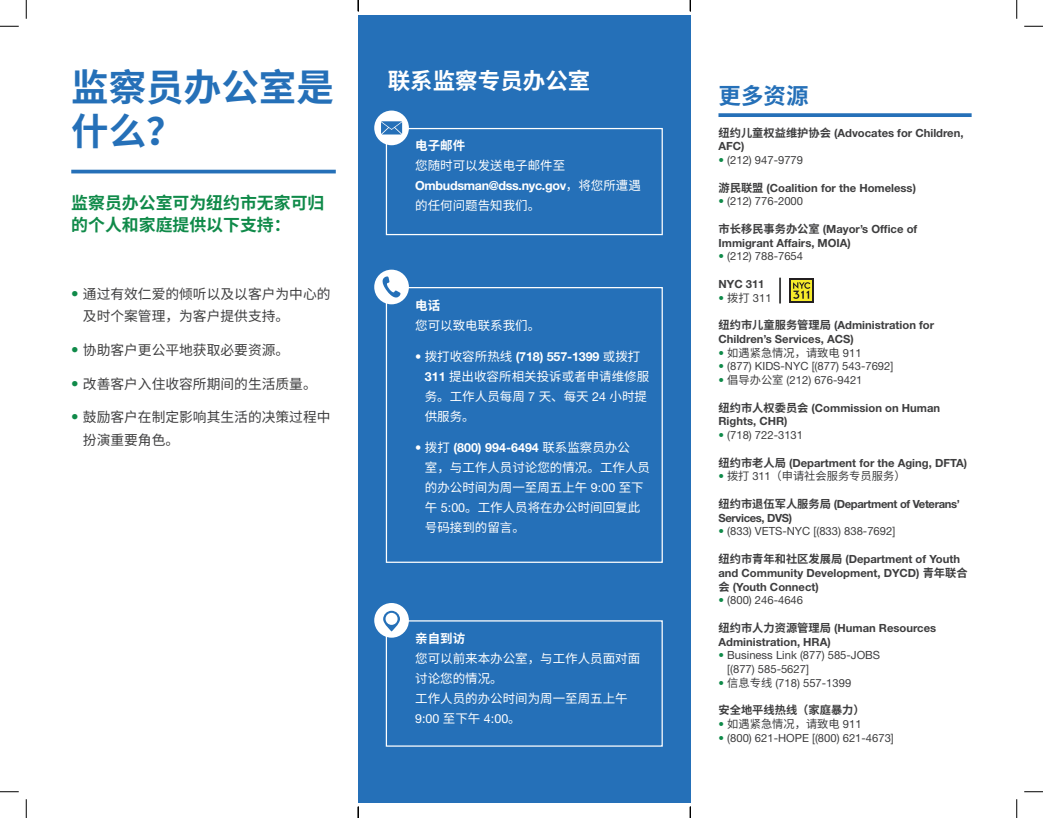
<style>
.page{position:relative;width:1043px;height:818px;background:#fff}
.page>*{position:absolute;margin:0;border:0;box-sizing:border-box;transform-origin:0 0}
.t1{font:700 37.5px/43.8px "Noto Sans CJ Ksc";color:#2570b8}
.t2{font:700 22.5px "Noto Sans CJ Ksc";color:#fff}
.t3{font:700 22.5px "Noto Sans CJ Ksc";color:#2570b8}
.t4{font:700 16.88px/22.5px "Noto Sans CJ Ksc";color:#0f8a49}
.t5{font:13.75px/22.5px "Noto Sans CJ Ksc";color:#3e3e3f}
.t6{font:12.5px/20px "Noto Sans CJ Ksc";color:#fff}
.t7{font:700 12.5px "Helvetica Neue LT Std";letter-spacing:-.02em;color:#fff}
.t8{font:700 12.5px "Helvetica Neue LT Std";color:#fff}
.t9{font:12.5px "Helvetica Neue LT Std";color:#fff}
.t10{font:700 12.5px "Noto Sans CJ Ksc";color:#fff}
.t11{font:700 11.25px/13.8px "Helvetica Neue LT Std";color:#3e3e3f}
.t12{font:11.25px/13.8px "Helvetica Neue LT Std";color:#3e3e3f}
.t13{font:11.25px "Noto Sans CJ Ksc";color:#3e3e3f}
.t14{font:700 11.25px/13.8px "Helvetica Neue LT Std";letter-spacing:-.03em;color:#3e3e3f}
.t15{font:700 11.25px "Noto Sans CJ Ksc";color:#3e3e3f}
.s1{font-family:"Noto Sans CJ Ksc";font-weight:400}
.s2{font-family:"Helvetica Neue LT Std";font-size:15px;color:#0f8a49}
.s3{font-weight:400}
.s4{font-family:"Helvetica Neue LT Std";font-weight:700}
.s5{font-family:"Helvetica Neue LT Std"}
.s6{font-family:"Noto Sans CJ Ksc"}
.s7{color:#0f8a49}
.s8{font-family:"Helvetica Neue LT Std";color:#0f8a49}
</style>
<div class="page">
<div style="left:358px;top:15px;width:332px;height:787px;background:#2570b8"></div>
<div style="left:789px;top:278px;width:25px;height:25px;background:#231f20"></div>
<div style="left:791px;top:280px;width:21px;height:21px;background:#f6eb2b"></div>
<svg style="left:793px;top:282px;width:17px;height:17px"></svg>
<hr style="left:779px;top:277px;width:2px;height:26px;background:#3e3e3f">
<hr style="left:71px;top:170px;width:265px;height:3px;background:#2570b8">
<svg style="left:718px;top:113px;width:253px;height:4px"></svg>
<div style="left:386px;top:287px;width:277px;height:276px;border:1px solid #fff"></div>
<div style="left:374px;top:269px;width:35px;height:35px;background:#fff;border-radius:50%"></div>
<svg style="left:382px;top:276px;width:18px;height:21px"></svg>
<div style="left:386px;top:128px;width:277px;height:107px;border:1px solid #fff"></div>
<div style="left:374px;top:111px;width:35px;height:34px;background:#fff;border-radius:50%"></div>
<svg style="left:381px;top:121px;width:21px;height:13px"></svg>
<div style="left:386px;top:620px;width:277px;height:126px;border:1px solid #fff"></div>
<div style="left:374px;top:603px;width:35px;height:34px;background:#fff;border-radius:50%"></div>
<svg style="left:383px;top:610px;width:17px;height:21px"></svg>
<svg style="left:0;top:25px;width:19px;height:2px"></svg>
<svg style="left:1024px;top:25px;width:19px;height:2px"></svg>
<svg style="left:0;top:791px;width:19px;height:1px"></svg>
<svg style="left:1024px;top:791px;width:19px;height:1px"></svg>
<svg style="left:25px;top:0;width:2px;height:19px"></svg>
<svg style="left:25px;top:799px;width:2px;height:19px"></svg>
<svg style="left:1016px;top:0;width:1px;height:19px"></svg>
<svg style="left:1016px;top:799px;width:1px;height:19px"></svg>
<svg style="left:357px;top:0;width:2px;height:11px"></svg>
<svg style="left:357px;top:806px;width:2px;height:12px"></svg>
<svg style="left:689px;top:0;width:2px;height:11px"></svg>
<svg style="left:689px;top:806px;width:2px;height:12px"></svg>
<h1 class="t1" style="left:71px;top:66px;width:264px">监察员办公室是什么？</h1>
<h2 class="t2" style="left:388px;top:68px;width:204px">联系监察专员办公室</h2>
<p class="t10" style="left:415px;top:139px;width:51px">电子邮件</p>
<p class="t6" style="left:415px;top:156px;width:151px">您随时可以发送电子邮件至</p>
<p class="t7" style="left:415px;top:178px;width:227px">Ombudsman@dss.nyc.gov<span class="s1">，将您所遭遇</span></p>
<p class="t6" style="left:415px;top:196px;width:126px">的任何问题告知我们。</p>
<h3 class="t4" style="left:71px;top:191px;width:255px">监察员办公室可为纽约市无家可归的个人和家庭提供以下支持：</h3>
<p class="t5" style="left:83px;top:282px;width:249px;text-indent:-12px"><span class="s2">•</span> 通过有效仁爱的倾听以及以客户为中心的及时个案管理，为客户提供支持。</p>
<p class="t5" style="left:71px;top:339px;width:219px"><span class="s2">•</span> 协助客户更公平地获取必要资源。</p>
<p class="t5" style="left:71px;top:372px;width:247px"><span class="s2">•</span> 改善客户入住收容所期间的生活质量。</p>
<p class="t5" style="left:83px;top:406px;width:249px;text-indent:-12px"><span class="s2">•</span> 鼓励客户在制定影响其生活的决策过程中扮演重要角色。</p>
<p class="t10" style="left:415px;top:298px;width:26px">电话</p>
<p class="t6" style="left:415px;top:315px;width:126px">您可以致电联系我们。</p>
<p class="t7" style="left:415px;top:348px;width:227px"><span class="s3">•</span> <span class="s1">拨打收容所热线</span> (718) 557-1399 <span class="s1">或拨打</span></p>
<p class="t6" style="left:425px;top:366px;width:226px"><span class="s4">311</span> 提出收容所相关投诉或者申请维修服务。工作人员每周 <span class="s5">7</span> 天、每天 <span class="s5">24</span> 小时提供服务。</p>
<p class="t8" style="left:415px;top:440px;width:216px"><span class="s3">•</span> <span class="s1">拨打</span> (800) 994-6494 <span class="s1">联系监察员办公</span></p>
<p class="t6" style="left:425px;top:457px;width:227px">室，与工作人员讨论您的情况。工作人员的办公时间为周一至周五上午 <span class="s5">9:00</span> 至下午 <span class="s5">5:00</span>。工作人员将在办公时间回复此号码接到的留言。</p>
<p class="t10" style="left:415px;top:631px;width:51px">亲自到访</p>
<p class="t6" style="left:415px;top:648px;width:226px">您可以前来本办公室，与工作人员面对面讨论您的情况。<br>工作人员的办公时间为周一至周五上午</p>
<p class="t9" style="left:415px;top:710px;width:107px">9:00 <span class="s6">至下午</span> 4:00<span class="s6">。</span></p>
<h2 class="t3" style="left:718px;top:83px;width:91px">更多资源</h2>
<p class="t11" style="left:718px;top:125px;width:247px"><span class="s6">纽约儿童权益维护协会</span> (Advocates for Children,<br>AFC)</p>
<p class="t12" style="left:718px;top:153px;width:86px"><span class="s7">•</span> (212) 947-9779</p>
<p class="t11" style="left:718px;top:180px;width:199px"><span class="s6">游民联盟</span> (Coalition for the Homeless)</p>
<p class="t12" style="left:718px;top:194px;width:86px"><span class="s7">•</span> (212) 776-2000</p>
<p class="t11" style="left:718px;top:222px;width:200px"><span class="s6">市长移民事务办公室</span> (Mayor’s Office of<br>Immigrant Affairs, MOIA)</p>
<p class="t12" style="left:718px;top:249px;width:86px"><span class="s7">•</span> (212) 788-7654</p>
<p class="t11" style="left:718px;top:277px;width:48px">NYC 311</p>
<p class="t12" style="left:718px;top:290px;width:55px"><span class="s7">•</span> <span class="s6">拨打</span> 311</p>
<p class="t11" style="left:718px;top:318px;width:217px"><span class="s6">纽约市儿童服务管理局</span> (Administration for<br>Children’s Services, ACS)</p>
<p class="t13" style="left:718px;top:346px;width:145px"><span class="s8">•</span> 如遇紧急情况，请致电 <span class="s5">911</span></p>
<p class="t12" style="left:718px;top:359px;width:176px"><span class="s7">•</span> (877) KIDS-NYC [(877) 543-7692]</p>
<p class="t12" style="left:718px;top:373px;width:146px"><span class="s7">•</span> <span class="s6">倡导办公室</span> (212) 676-9421</p>
<p class="t11" style="left:718px;top:400px;width:223px"><span class="s6">纽约市人权委员会</span> (Commission on Human<br>Rights, CHR)</p>
<p class="t12" style="left:718px;top:428px;width:86px"><span class="s7">•</span> (718) 722-3131</p>
<p class="t11" style="left:718px;top:455px;width:250px"><span class="s6">纽约市老人局</span> (Department for the Aging, DFTA)</p>
<p class="t13" style="left:718px;top:470px;width:189px"><span class="s8">•</span> 拨打 <span class="s5">311</span>（申请社会服务专员服务）</p>
<p class="t14" style="left:718px;top:497px;width:243px"><span class="s6">纽约市退伍军人服务局</span> (Department of Veterans’<br>Services, DVS)</p>
<p class="t12" style="left:718px;top:524px;width:178px"><span class="s7">•</span> (833) VETS-NYC [(833) 838-7692]</p>
<p class="t11" style="left:718px;top:552px;width:251px"><span class="s6">纽约市青年和社区发展局</span> (Department of Youth and Community Development, DYCD) <span class="s6">青年联合会</span> (Youth Connect)</p>
<p class="t12" style="left:718px;top:593px;width:86px"><span class="s7">•</span> (800) 246-4646</p>
<p class="t11" style="left:718px;top:620px;width:219px"><span class="s6">纽约市人力资源管理局</span> (Human Resources<br>Administration, HRA)</p>
<p class="t12" style="left:727px;top:648px;width:154px;text-indent:-9px"><span class="s7">•</span> Business Link (877) 585-JOBS [(877) 585-5627]</p>
<p class="t12" style="left:718px;top:675px;width:134px"><span class="s7">•</span> <span class="s6">信息专线</span> (718) 557-1399</p>
<p class="t15" style="left:718px;top:703px;width:148px">安全地平线热线（家庭暴力）</p>
<p class="t13" style="left:718px;top:717px;width:145px"><span class="s8">•</span> 如遇紧急情况，请致电 <span class="s5">911</span></p>
<p class="t12" style="left:718px;top:730px;width:177px"><span class="s7">•</span> (800) 621-HOPE [(800) 621-4673]</p>
</div>
